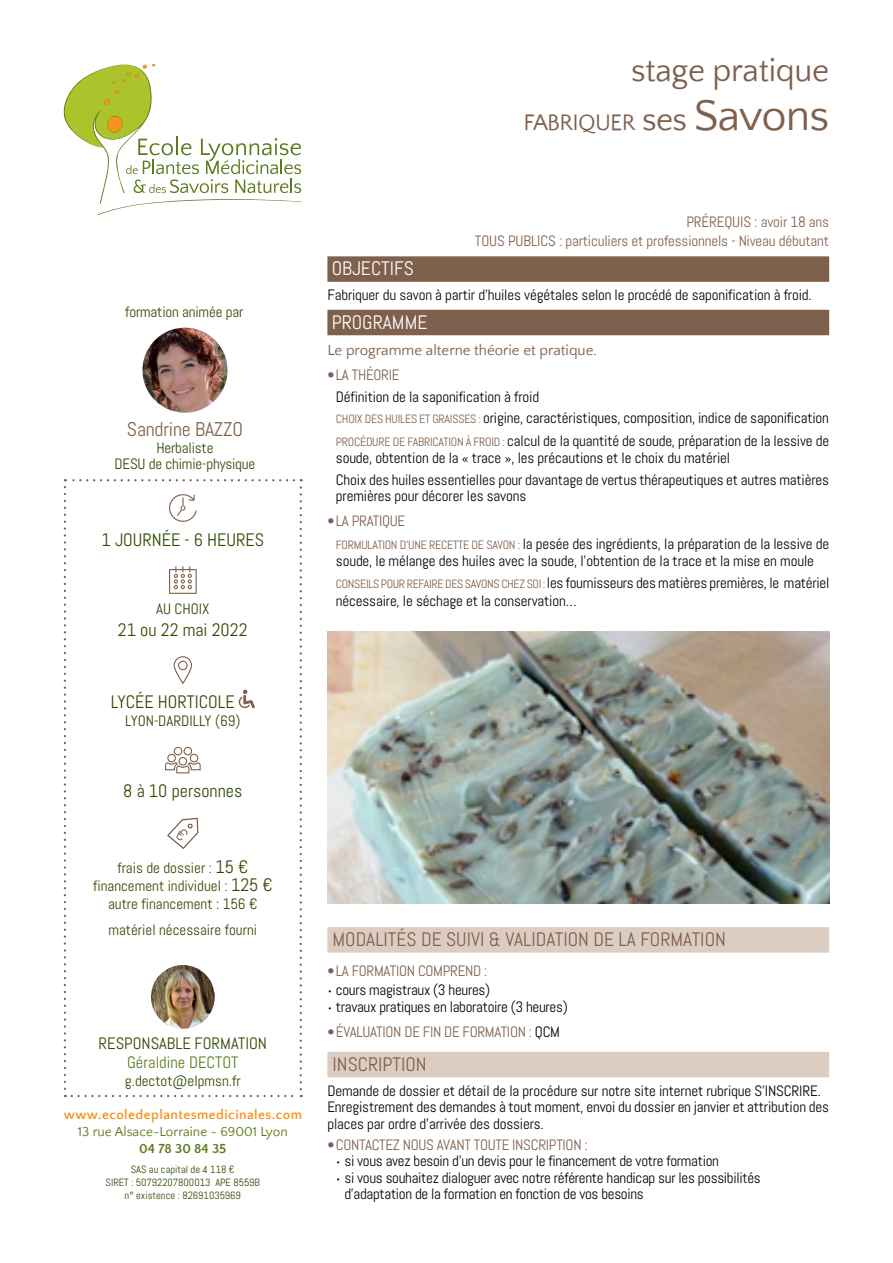
<style>
.page{position:relative;width:893px;height:1263px;background:#fff}
.page>*{position:absolute;margin:0;border:0;box-sizing:border-box;transform-origin:0 0}
.t1{font:33px "Quattrocento Sans";letter-spacing:-.01em;color:#7f604c}
.t2{font:23.1px "Quattrocento Sans";letter-spacing:-.03em;color:#7f604c}
.t3{font:19.8px "Abel";letter-spacing:-.01em;color:#7f604c}
.t4{font:19.5px "Abel";color:#7f604c}
.t5{font:19.5px "Abel";color:#fff}
.t6{font:18px "Abel";color:#2f4800}
.t7{font:16.5px "Abel";color:#2f4800}
.t8{font:16.5px "Abel";color:#5c7a1c}
.t9{font:15px/16.5px "Abel";letter-spacing:-.01em;color:#000}
.t10{font:15px/18.9px "Abel";letter-spacing:-.01em;color:#7f604c;text-align:right}
.t11{font:15px/18px "Abel";color:#2f4800;text-align:center}
.t12{font:15px "Quattrocento Sans";color:#7f604c}
.t13{font:700 13.5px "Quattrocento Sans";letter-spacing:.035em;color:#f7941e}
.t14{font:13.5px "Quattrocento Sans";color:#5c7a1c}
.t15{font:700 13.5px "Quattrocento Sans";color:#5c7a1c}
.t16{font:12px "Abel";letter-spacing:-.02em;color:#7f604c}
.t17{font:10.5px/13px "Abel";color:#2f4800;text-align:center}
.s1{font-size:33px}
.s2{font-size:45px}
.s3{font-size:18px}
.s4{font-size:12px;color:#7f604c}
.s5{font-family:"Quattrocento Sans"}
.s6{color:#7f604c}
</style>
<div class="page">
<svg style="left:63px;top:63px;width:239px;height:152px"></svg>
<div style="left:327px;top:256px;width:502px;height:26px;background:#7f604c"></div>
<div style="left:327px;top:310px;width:502px;height:25px;background:#7f604c"></div>
<img style="left:142px;top:328px;width:85px;height:85px;border-radius:43px">
<svg style="left:169px;top:494px;width:28px;height:28px"></svg>
<svg style="left:169px;top:566px;width:28px;height:28px"></svg>
<svg style="left:174px;top:656px;width:18px;height:28px"></svg>
<svg style="left:239px;top:690px;width:16px;height:18px"></svg>
<svg style="left:165px;top:747px;width:36px;height:26px"></svg>
<svg style="left:167px;top:818px;width:31px;height:31px"></svg>
<img style="left:151px;top:965px;width:64px;height:64px;border-radius:32px">
<svg style="left:64px;top:487px;width:2px;height:610px"></svg>
<svg style="left:72px;top:1095px;width:230px;height:2px"></svg>
<svg style="left:300px;top:479px;width:2px;height:610px"></svg>
<svg style="left:65px;top:479px;width:229px;height:2px"></svg>
<div style="left:327px;top:927px;width:502px;height:26px;background:#dccdc3"></div>
<div style="left:327px;top:1052px;width:502px;height:25px;background:#dccdc3"></div>
<img style="left:327px;top:631px;width:502px;height:272px">
<h1 class="t1" style="left:631px;top:53px;width:199px">stage pratique</h1>
<h2 class="t2" style="left:524px;top:110px;width:307px">FABRIQUER <span class="s1">ses</span> <span class="s2">Savons</span></h2>
<p class="t11" style="left:125px;top:303px;width:120px">formation animée par</p>
<h3 class="t3" style="left:127px;top:417px;width:117px">Sandrine BAZZO</h3>
<p class="t11" style="left:114px;top:439px;width:142px;line-height:16.5px">Herbaliste<br>DESU de chimie-physique</p>
<p class="t6" style="left:102px;top:528px;width:164px">1 JOURNÉE - 6 HEURES</p>
<p class="t11" style="left:156px;top:600px;width:54px">AU CHOIX</p>
<p class="t6" style="left:118px;top:618px;width:131px">21 ou 22 mai 2022</p>
<p class="t6" style="left:111px;top:691px;width:125px">LYCÉE HORTICOLE</p>
<p class="t11" style="left:125px;top:712px;width:117px">LYON-DARDILLY (69)</p>
<p class="t6" style="left:123px;top:779px;width:121px">8 à 10 personnes</p>
<p class="t11" style="left:93px;top:858px;width:181px">frais de dossier : <span class="s3">15 € </span>financement individuel : <span class="s3">125 € </span>autre financement : 156 €</p>
<p class="t11" style="left:108px;top:921px;width:150px">matériel nécessaire fourni</p>
<p class="t7" style="left:99px;top:1032px;width:170px">RESPONSABLE FORMATION</p>
<p class="t8" style="left:127px;top:1052px;width:113px">Géraldine DECTOT</p>
<p class="t11" style="left:125px;top:1072px;width:117px">g.dectot@elpmsn.fr</p>
<p class="t13" style="left:64px;top:1108px;width:240px">www.ecoledeplantesmedicinales.com</p>
<p class="t14" style="left:78px;top:1125px;width:211px">13 rue Alsace-Lorraine - 69001 Lyon</p>
<p class="t15" style="left:139px;top:1142px;width:89px">04 78 30 84 35</p>
<p class="t17" style="left:106px;top:1163px;width:156px">SAS au capital de 4 118 €<br>SIRET : 50792207800013 APE 8559B n° existence : 82691035969</p>
<p class="t10" style="left:475px;top:213px;width:356px">PRÉREQUIS : avoir 18 ans<br>TOUS PUBLICS : particuliers et professionnels - Niveau débutant</p>
<h3 class="t5" style="left:332px;top:256px;width:38px">objecti</h3>
<h3 class="t5" style="left:394px;top:256px;width:19px">fs</h3>
<p class="t9" style="left:327px;top:286px;width:486px">Fabriquer du savon à partir d’huiles végétales selon le procédé de saponification à froid.</p>
<h3 class="t5" style="left:332px;top:310px;width:95px">programme</h3>
<p class="t12" style="left:327px;top:343px;width:271px">Le programme alterne théorie et pratique.</p>
<p class="t10" style="left:327px;top:366px;width:46px">• La théorie</p>
<p class="t9" style="left:336px;top:389px;width:205px">Définition de la saponification à froid</p>
<p class="t16" style="left:336px;top:411px;width:62px">Choix des huiles</p>
<p class="t16" style="left:419px;top:411px;width:37px">et graisses</p>
<p class="t9" style="left:478px;top:410px;width:352px"><span class="s4">:</span> origine, caractéristiques, composition, indice de saponification</p>
<p class="t16" style="left:336px;top:434px;width:13px">Procédure</p>
<p class="t16" style="left:393px;top:434px;width:32px">de fabric</p>
<p class="t16" style="left:439px;top:434px;width:11px">ation</p>
<p class="t16" style="left:466px;top:434px;width:20px">à froid</p>
<p class="t9" style="left:336px;top:433px;width:495px;text-indent:167px"><span class="s4">:</span> calcul de la quantité de soude, préparation de la lessive de soude, obtention de la « trace », les précautions et le choix du matériel</p>
<p class="t9" style="left:336px;top:471px;width:495px">Choix des huiles essentielles pour davantage de vertus thérapeutiques et autres matières premières pour décorer les savons</p>
<p class="t10" style="left:327px;top:511px;width:53px">• La pratique</p>
<p class="t16" style="left:336px;top:537px;width:48px">For mulation</p>
<p class="t16" style="left:400px;top:537px;width:16px">d’une</p>
<p class="t16" style="left:429px;top:537px;width:7px">recette</p>
<p class="t9" style="left:336px;top:536px;width:495px;text-indent:136px"><span class="s4">de savon :</span> la pesée des ingrédients, la préparation de la lessive de soude, le mélange des huiles avec la soude, l’obtention de la trace et la mise en moule</p>
<p class="t16" style="left:336px;top:577px;width:13px">Conseils</p>
<p class="t16" style="left:381px;top:577px;width:7px">pour</p>
<p class="t9" style="left:336px;top:574px;width:495px;line-height:18px;text-indent:71px"><span class="s4">refaire des savons chez soi :</span> les fournisseurs des matières premières, le matériel nécessaire, le séchage et la conservation…</p>
<h3 class="t4" style="left:333px;top:927px;width:52px">modalités</h3>
<h3 class="t4" style="left:421px;top:927px;width:143px">de suivi &amp; validation</h3>
<h3 class="t4" style="left:593px;top:927px;width:108px">de la for mation</h3>
<p class="t10" style="left:327px;top:962px;width:70px">• La for mation</p>
<p class="t10" style="left:418px;top:962px;width:34px">comprend</p>
<p class="t10" style="left:484px;top:962px;width:5px">:</p>
<p class="t9" style="left:327px;top:982px;width:164px"><span class="s5">•</span> cours magistraux (3 heures)</p>
<p class="t9" style="left:327px;top:998px;width:242px"><span class="s5">•</span> travaux pratiques en laboratoire (3 heures)</p>
<p class="t10" style="left:327px;top:1022px;width:56px">• Évalu ation</p>
<p class="t10" style="left:404px;top:1022px;width:104px">de fin de formation</p>
<p class="t9" style="left:529px;top:1023px;width:30px"><span class="s6">:</span> QCM</p>
<h3 class="t4" style="left:333px;top:1052px;width:96px">INSCRIPTION</h3>
<p class="t9" style="left:327px;top:1082px;width:503px">Demande de dossier et détail de la procédure sur notre site internet rubrique S’INSCRIRE.<br>Enregistrement des demandes à tout moment, envoi du dossier en janvier et attribution des places par ordre d’arrivée des dossiers.</p>
<p class="t10" style="left:327px;top:1135px;width:84px">• Contactez nous</p>
<p class="t10" style="left:437px;top:1135px;width:45px">avant toute</p>
<p class="t10" style="left:512px;top:1135px;width:8px">inscription</p>
<p class="t10" style="left:584px;top:1135px;width:5px">:</p>
<p class="t9" style="left:336px;top:1153px;width:385px"><span class="s5">•</span> si vous avez besoin d’un devis pour le financement de votre formation</p>
<p class="t9" style="left:344px;top:1169px;width:418px;text-indent:-9px"><span class="s5">•</span> si vous souhaitez dialoguer avec notre référente handicap sur les possibilités d’adaptation de la formation en fonction de vos besoins</p>
</div>
